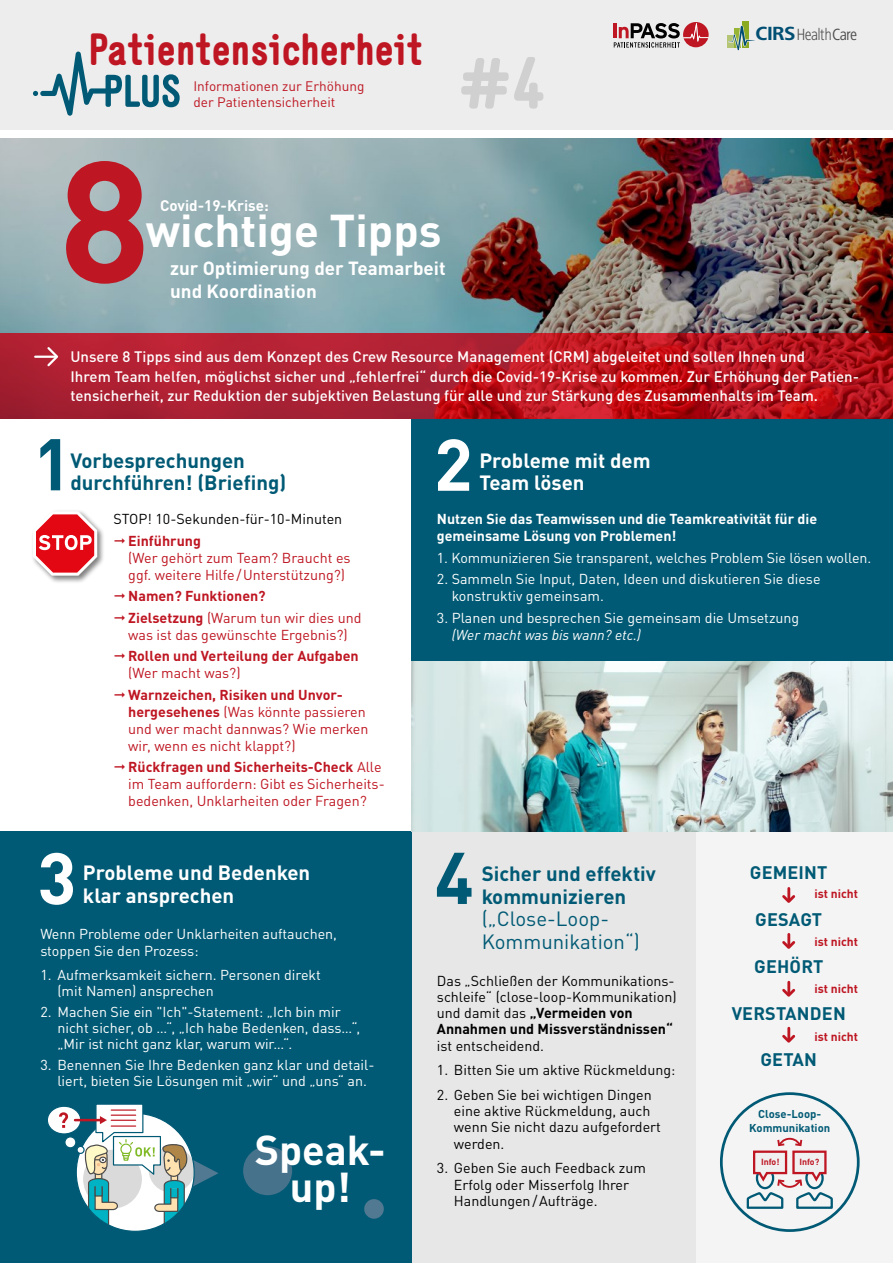
<style>
.page{position:relative;width:893px;height:1263px;background:#fff}
.page>*{position:absolute;margin:0;border:0;box-sizing:border-box;transform-origin:0 0}
.t1{font:700 73.2px "Generika";color:#d0d0d0}
.t2{font:700 45.45px "DINOT";color:#fff}
.t3{font:700 44.85px "Generika";color:#be1622}
.t4{font:700 41.25px/37.5px "DINOT";color:#fff;text-align:center}
.t5{font:700 20.4px/22.8px "DINOT";color:#015a75}
.t6{font:700 20.4px/22.8px "DINOT";color:#fff}
.t7{font:20.4px/22.8px "DINOT";color:#015a75}
.t8{font:700 18.9px/22.2px "DINOT";color:#fff}
.t9{font:700 18px "DINOT";letter-spacing:.01em;color:#015a75}
.t10{font:300 condensed 16.8px "Frutiger Next LT";letter-spacing:-.04em;color:#545353}
.t11{font:700 15.15px "DINOT";color:#fff}
.t12{font:500 15px/19.5px "DINOT";color:#fff}
.t13{font:14.25px/16.2px "DINOT";color:#fff}
.t14{font:14.25px/16.2px "DINOT";color:#000}
.t15{font:14.25px/17.1px "DINOT";color:#be1622}
.t16{font:700 14.25px/17.1px "DINOT";color:#fff}
.t17{font:700 14.25px/17.1px "DINOT";color:#be1622}
.t18{font:italic 14.25px "DINOT";color:#fff}
.t19{font:13.65px/16.4px "DINOT";color:#be1622}
.t20{font:700 12px "DINOT";color:#be1622}
.t21{font:700 11.25px/14.5px "DINOT";color:#015a75;text-align:center}
.t22{font:700 8.85px "DINOT";color:#be1622}
.s1{font-weight:700;font-stretch:normal;font-size:19.8px;color:#00557c}
.s2{font-weight:400}
.s3{font-weight:700}
</style>
<div class="page">
<div style="left:0;top:831px;width:412px;height:432px;background:#015a75"></div>
<div style="left:65px;top:1137px;width:11px;height:11px;background:#fff;border-radius:50%"></div>
<div style="left:64px;top:1136px;width:12px;height:12px;border:1px solid #015a75;border-radius:50%"></div>
<svg style="left:77px;top:1146px;width:7px;height:7px"></svg>
<div style="left:76px;top:1146px;width:9px;height:8px;border:1px solid #015a75;border-radius:50%"></div>
<div style="left:47px;top:1106px;width:34px;height:28px;background:#fff;border-radius:50%"></div>
<div style="left:47px;top:1106px;width:34px;height:28px;border:1px solid #015a75;border-radius:50%"></div>
<svg style="left:59px;top:1112px;width:9px;height:16px"></svg>
<hr style="left:75px;top:1119px;width:27px;height:2px;background:#be1622">
<svg style="left:84px;top:1104px;width:134px;height:127px"></svg>
<hr style="left:111px;top:1125px;width:25px;height:2px;background:#be1622">
<div style="left:412px;top:831px;width:481px;height:432px;background:#e7e7e7"></div>
<div style="left:696px;top:831px;width:197px;height:432px;background:#f4f4f4"></div>
<div style="left:412px;top:410px;width:481px;height:421px;background:#015a75"></div>
<img style="left:0;top:138px;width:893px;height:196px">
<div style="left:0;top:0;width:893px;height:129px;background:#ededed"></div>
<svg style="left:614px;top:22px;width:95px;height:26px"></svg>
<div style="left:727px;top:36px;width:6px;height:12px;background:#b4c576"></div>
<div style="left:742px;top:21px;width:7px;height:27px;background:#8aaa21"></div>
<svg style="left:728px;top:25px;width:27px;height:25px"></svg>
<svg style="left:33px;top:52px;width:147px;height:64px"></svg>
<svg style="left:66px;top:161px;width:77px;height:123px;background:#b54e57"></svg>
<svg style="left:0;top:334px;width:893px;height:85px;background:#b21a27"></svg>
<hr style="left:35px;top:356px;width:20px;height:2px;background:#fff">
<svg style="left:45px;top:345px;width:15px;height:23px"></svg>
<svg style="left:438px;top:439px;width:31px;height:52px"></svg>
<img style="left:412px;top:661px;width:481px;height:170px">
<svg style="left:40px;top:853px;width:33px;height:52px"></svg>
<div style="left:243px;top:1146px;width:49px;height:49px;background:#46728c;border-radius:50%"></div>
<div style="left:364px;top:1199px;width:20px;height:20px;background:#527992;border-radius:50%"></div>
<svg style="left:782px;top:888px;width:14px;height:15px"></svg>
<svg style="left:782px;top:934px;width:14px;height:15px"></svg>
<svg style="left:782px;top:982px;width:14px;height:15px"></svg>
<svg style="left:782px;top:1028px;width:14px;height:15px"></svg>
<div style="left:720px;top:1092px;width:140px;height:140px;border:3px solid #015a75;border-radius:50%"></div>
<svg style="left:746px;top:1137px;width:87px;height:72px"></svg>
<svg style="left:437px;top:853px;width:34px;height:51px"></svg>
<svg style="left:40px;top:439px;width:20px;height:51px"></svg>
<div style="left:31px;top:509px;width:74px;height:75px;background:#000;opacity:.5"></div>
<svg style="left:33px;top:511px;width:64px;height:65px"></svg>
<h3 class="t3" style="left:89px;top:22px;width:336px">Patientensicherheit</h3>
<p class="t19" style="left:193px;top:78px;width:173px">Informationen zur Erhöhung der Patientensicherheit</p>
<h1 class="t1" style="left:458px;top:39px;width:88px">#4</h1>
<p class="t11" style="left:160px;top:195px;width:110px">Covid-19-Krise:</p>
<h2 class="t2" style="left:146px;top:201px;width:297px">wichtige Tipps</h2>
<h3 class="t8" style="left:170px;top:257px;width:277px">zur Optimierung der Teamarbeit und Koordination</h3>
<p class="t10" style="left:755px;top:26px;width:103px"><span class="s1">CIRS</span>Health <span class="s2">Care</span></p>
<p class="t12" style="left:71px;top:347px;width:788px">Unsere 8 Tipps sind aus dem Konzept des Crew Resource Management (CRM) abgeleitet und sollen Ihnen und<br>Ihrem Team helfen, möglichst sicher und „fehlerfrei“ durch die Covid-19-Krise zu kommen. Zur Erhöhung der Patien&shy;tensicherheit, zur Reduktion der subjektiven Belastung für alle und zur Stärkung des Zusammenhalts im Team.</p>
<h3 class="t5" style="left:70px;top:448px;width:217px">Vorbesprechungen durchführen! (Briefing)</h3>
<p class="t14" style="left:113px;top:511px;width:230px">STOP! 10-Sekunden-für-10-Minuten</p>
<p class="t15" style="left:128px;top:532px;width:224px;text-indent:-15px">◻ <span class="s3">Einführung<br></span>(Wer gehört zum Team? Braucht es ggf. weitere Hilfe/Unterstützung?)</p>
<p class="t17" style="left:113px;top:587px;width:154px">◻ Namen? Funktionen?</p>
<p class="t15" style="left:113px;top:609px;width:250px;text-align:center">◻ <span class="s3">Zielsetzung</span> (Warum tun wir dies und was ist das gewünschte Ergebnis?)</p>
<p class="t17" style="left:128px;top:647px;width:232px;text-indent:-15px">◻ Rollen und Verteilung der Aufgaben <span class="s2">(Wer macht was?)</span></p>
<p class="t15" style="left:128px;top:686px;width:242px;text-indent:-15px">◻ <span class="s3">Warnzeichen, Risiken und Unvor&shy;hergesehenes</span> (Was könnte passieren und wer macht dannwas? Wie merken wir, wenn es nicht klappt?)</p>
<p class="t15" style="left:128px;top:758px;width:256px;text-align:justify;text-indent:-15px">◻ <span class="s3">Rückfragen und Sicherheits-Check</span> Alle im Team auffordern: Gibt es Sicherheits&shy;bedenken, Unklarheiten oder Fragen?</p>
<h3 class="t6" style="left:83px;top:861px;width:229px">Probleme und Bedenken klar ansprechen</h3>
<p class="t13" style="left:40px;top:926px;width:298px">Wenn Probleme oder Unklarheiten auftauchen, stoppen Sie den Prozess:</p>
<p class="t13" style="left:57px;top:967px;width:265px;text-indent:-17px">1. Aufmerksamkeit sichern. Personen direkt (mit Namen) ansprechen</p>
<p class="t13" style="left:57px;top:1003px;width:304px;text-indent:-17px">2. Machen Sie ein "Ich"-Statement: „Ich bin mir nicht sicher, ob …“, „Ich habe Bedenken, dass…“, „Mir ist nicht ganz klar, warum wir…“.</p>
<p class="t13" style="left:57px;top:1056px;width:318px;text-indent:-17px">3. Benennen Sie Ihre Bedenken ganz klar und detail&shy;liert, bieten Sie Lösungen mit „wir“ und „uns“ an.</p>
<h3 class="t4" style="left:255px;top:1130px;width:133px">Speak&shy;up!</h3>
<h3 class="t6" style="left:479px;top:448px;width:173px">Probleme mit dem<br>Team lösen</h3>
<p class="t16" style="left:437px;top:510px;width:382px">Nutzen Sie das Teamwissen und die Teamkreativität für die gemeinsame Lösung von Problemen!</p>
<p class="t13" style="left:437px;top:549px;width:436px">1. Kommunizieren Sie transparent, welches Problem Sie lösen wollen.</p>
<p class="t13" style="left:452px;top:570px;width:370px;line-height:17.1px;text-indent:-15px">2. Sammeln Sie Input, Daten, Ideen und diskutieren Sie diese konstruktiv gemeinsam.</p>
<p class="t13" style="left:437px;top:609px;width:364px">3. Planen und besprechen Sie gemeinsam die Umsetzung</p>
<p class="t18" style="left:452px;top:624px;width:191px">(Wer macht was bis wann? etc.)</p>
<h3 class="t5" style="left:482px;top:861px;width:176px">Sicher und effektiv kommunizieren</h3>
<h3 class="t7" style="left:482px;top:907px;width:160px">(„Close-Loop-<br>Kommunikation“)</h3>
<p class="t14" style="left:437px;top:972px;width:241px">Das „Schließen der Kommunikations&shy;schleife“ (close-loop-Kommunikation) und damit das <span class="s3">„Vermeiden von Annahmen und Missverständnissen“</span></p>
<p class="t14" style="left:437px;top:1037px;width:109px">ist entscheidend.</p>
<p class="t14" style="left:437px;top:1062px;width:240px">1. Bitten Sie um aktive Rückmeldung:</p>
<p class="t14" style="left:454px;top:1086px;width:209px;text-indent:-17px">2. Geben Sie bei wichtigen Dingen eine aktive Rückmeldung, auch wenn Sie nicht dazu aufgefordert werden.</p>
<p class="t14" style="left:454px;top:1160px;width:194px;text-indent:-17px">3. Geben Sie auch Feedback zum<br>Erfolg oder Misserfolg Ihrer<br>Handlungen/Aufträge.</p>
<p class="t9" style="left:750px;top:861px;width:79px">GEMEINT</p>
<p class="t9" style="left:755px;top:907px;width:68px">GESAGT</p>
<p class="t9" style="left:754px;top:954px;width:71px">GEHÖRT</p>
<p class="t9" style="left:732px;top:1001px;width:116px">VERSTANDEN</p>
<p class="t9" style="left:760px;top:1048px;width:58px">GETAN</p>
<p class="t20" style="left:814px;top:886px;width:45px">ist nicht</p>
<p class="t20" style="left:814px;top:934px;width:45px">ist nicht</p>
<p class="t20" style="left:814px;top:981px;width:45px">ist nicht</p>
<p class="t20" style="left:814px;top:1028px;width:45px">ist nicht</p>
<p class="t21" style="left:749px;top:1106px;width:83px">Close-Loop-<br>Kommunikation</p>
<p class="t22" style="left:761px;top:1156px;width:20px">Info!</p>
<p class="t22" style="left:799px;top:1156px;width:21px">Info?</p>
</div>
